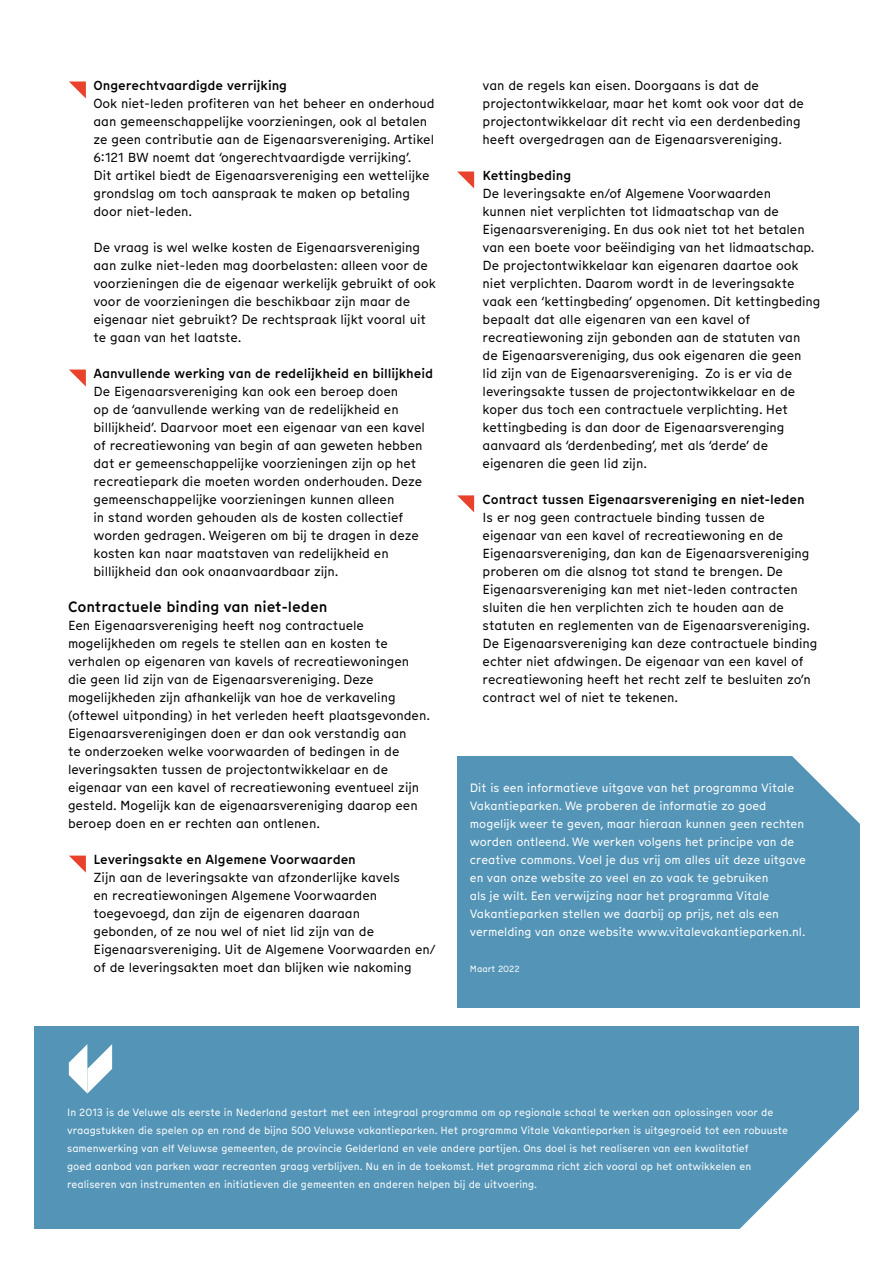
<style>
.page{position:relative;width:893px;height:1263px;background:#fff}
.page>*{position:absolute;margin:0;border:0;box-sizing:border-box;transform-origin:0 0}
.t1{font:500 15px "Munken Sans";letter-spacing:-.005em;color:#000}
.t2{font:13.2px/18px "Munken Sans";letter-spacing:-.005em;color:#000}
.t3{font:500 13.2px "Munken Sans";letter-spacing:-.005em;color:#000}
.t4{font:12px/18px "Munken Sans";color:#fff}
.t5{font:10.5px/18px "Munken Sans";color:#fff}
.t6{font:9px "Munken Sans";color:#fff}
</style>
<div class="page">
<div style="left:34px;top:1026px;width:825px;height:203px;background:#5495b7"></div>
<svg style="left:739px;top:1109px;width:120px;height:120px"></svg>
<svg style="left:69px;top:1044px;width:43px;height:49px"></svg>
<div style="left:457px;top:756px;width:403px;height:252px;background:#5495b7"></div>
<svg style="left:792px;top:756px;width:68px;height:68px"></svg>
<svg style="left:69px;top:81px;width:17px;height:18px"></svg>
<svg style="left:69px;top:369px;width:17px;height:18px"></svg>
<svg style="left:69px;top:855px;width:17px;height:18px"></svg>
<svg style="left:457px;top:495px;width:17px;height:17px"></svg>
<svg style="left:457px;top:171px;width:17px;height:18px"></svg>
<p class="t3" style="left:94px;top:76px;width:195px">Ongerechtvaardigde verrijking</p>
<p class="t2" style="left:94px;top:94px;width:342px">Ook niet-leden profiteren van het beheer en onderhoud aan gemeenschappelijke voorzieningen, ook al betalen ze geen contributie aan de Eigenaarsvereniging. Artikel 6:121 BW noemt dat ‘ongerechtvaardigde verrijking’.<br>Dit artikel biedt de Eigenaarsvereniging een wettelijke grondslag om toch aanspraak te maken op betaling door niet-leden.</p>
<p class="t2" style="left:94px;top:238px;width:344px">De vraag is wel welke kosten de Eigenaarsvereniging aan zulke niet-leden mag doorbelasten: alleen voor de voorzieningen die de eigenaar werkelijk gebruikt of ook voor de voorzieningen die beschikbaar zijn maar de eigenaar niet gebruikt? De rechtspraak lijkt vooral uit te gaan van het laatste.</p>
<p class="t3" style="left:94px;top:364px;width:341px">Aanvullende werking van de redelijkheid en billijkheid</p>
<p class="t2" style="left:94px;top:382px;width:333px">De Eigenaarsvereniging kan ook een beroep doen<br>op de ‘aanvullende werking van de redelijkheid en billijkheid’. Daarvoor moet een eigenaar van een kavel of recreatiewoning van begin af aan geweten hebben dat er gemeenschappelijke voorzieningen zijn op het recreatiepark die moeten worden onderhouden. Deze gemeenschappelijke voorzieningen kunnen alleen<br>in stand worden gehouden als de kosten collectief worden gedragen. Weigeren om bij te dragen in deze kosten kan naar maatstaven van redelijkheid en billijkheid dan ook onaanvaardbaar zijn.</p>
<p class="t1" style="left:68px;top:596px;width:261px">Contractuele binding van niet-leden</p>
<p class="t2" style="left:68px;top:616px;width:363px">Een Eigenaarsvereniging heeft nog contractuele mogelijkheden om regels te stellen aan en kosten te verhalen op eigenaren van kavels of recreatiewoningen die geen lid zijn van de Eigenaarsvereniging. Deze mogelijkheden zijn afhankelijk van hoe de verkaveling (oftewel uitponding) in het verleden heeft plaatsgevonden.<br>Eigenaarsverenigingen doen er dan ook verstandig aan<br>te onderzoeken welke voorwaarden of bedingen in de leveringsakten tussen de projectontwikkelaar en de eigenaar van een kavel of recreatiewoning eventueel zijn gesteld. Mogelijk kan de eigenaarsvereniging daarop een beroep doen en er rechten aan ontlenen.</p>
<p class="t3" style="left:94px;top:850px;width:264px">Leveringsakte en Algemene Voorwaarden</p>
<p class="t2" style="left:94px;top:868px;width:343px">Zijn aan de leveringsakte van afzonderlijke kavels<br>en recreatiewoningen Algemene Voorwaarden toegevoegd, dan zijn de eigenaren daaraan<br>gebonden, of ze nou wel of niet lid zijn van de Eigenaarsvereniging. Uit de Algemene Voorwaarden en/ of de leveringsakten moet dan blijken wie nakoming</p>
<p class="t2" style="left:483px;top:76px;width:323px">van de regels kan eisen. Doorgaans is dat de projectontwikkelaar, maar het komt ook voor dat de projectontwikkelaar dit recht via een derdenbeding heeft overgedragen aan de Eigenaarsvereniging.</p>
<p class="t3" style="left:483px;top:166px;width:90px">Kettingbeding</p>
<p class="t2" style="left:483px;top:184px;width:339px">De leveringsakte en/of Algemene Voorwaarden<br>kunnen niet verplichten tot lidmaatschap van de Eigenaarsvereniging. En dus ook niet tot het betalen van een boete voor beëindiging van het lidmaatschap.<br>De projectontwikkelaar kan eigenaren daartoe ook niet verplichten. Daarom wordt in de leveringsakte vaak een ‘kettingbeding’ opgenomen. Dit kettingbeding bepaalt dat alle eigenaren van een kavel of recreatiewoning zijn gebonden aan de statuten van<br>de Eigenaarsvereniging, dus ook eigenaren die geen<br>lid zijn van de Eigenaarsvereniging. Zo is er via de leveringsakte tussen de projectontwikkelaar en de koper dus toch een contractuele verplichting. Het kettingbeding is dan door de Eigenaarsverenging aanvaard als ‘derdenbeding’, met als ‘derde’ de eigenaren die geen lid zijn.</p>
<p class="t3" style="left:483px;top:490px;width:324px">Contract tussen Eigenaarsvereniging en niet-leden</p>
<p class="t2" style="left:483px;top:508px;width:336px">Is er nog geen contractuele binding tussen de eigenaar van een kavel of recreatiewoning en de Eigenaarsvereniging, dan kan de Eigenaarsvereniging proberen om die alsnog tot stand te brengen. De Eigenaarsvereniging kan met niet-leden contracten sluiten die hen verplichten zich te houden aan de statuten en reglementen van de Eigenaarsvereniging.<br>De Eigenaarsvereniging kan deze contractuele binding echter niet afdwingen. De eigenaar van een kavel of recreatiewoning heeft het recht zelf te besluiten zo’n contract wel of niet te tekenen.</p>
<p class="t4" style="left:470px;top:778px;width:338px">Dit is een informatieve uitgave van het programma Vitale Vakantieparken. We proberen de informatie zo goed mogelijk weer te geven, maar hieraan kunnen geen rechten worden ontleend. We werken volgens het principe van de creative commons. Voel je dus vrij om alles uit deze uitgave en van onze website zo veel en zo vaak te gebruiken<br>als je wilt. Een verwijzing naar het programma Vitale Vakantieparken stellen we daarbij op prijs, net als een vermelding van onze website www.vitalevakantieparken.nl.</p>
<p class="t6" style="left:470px;top:963px;width:51px">Maart 2022</p>
<p class="t5" style="left:67px;top:1103px;width:723px">In 2013 is de Veluwe als eerste in Nederland gestart met een integraal programma om op regionale schaal te werken aan oplossingen voor de vraagstukken die spelen op en rond de bijna 500 Veluwse vakantieparken. Het programma Vitale Vakantieparken is uitgegroeid tot een robuuste samenwerking van elf Veluwse gemeenten, de provincie Gelderland en vele andere partijen. Ons doel is het realiseren van een kwalitatief<br>goed aanbod van parken waar recreanten graag verblijven. Nu en in de toekomst. Het programma richt zich vooral op het ontwikkelen en realiseren van instrumenten en initiatieven die gemeenten en anderen helpen bij de uitvoering.</p>
</div>
